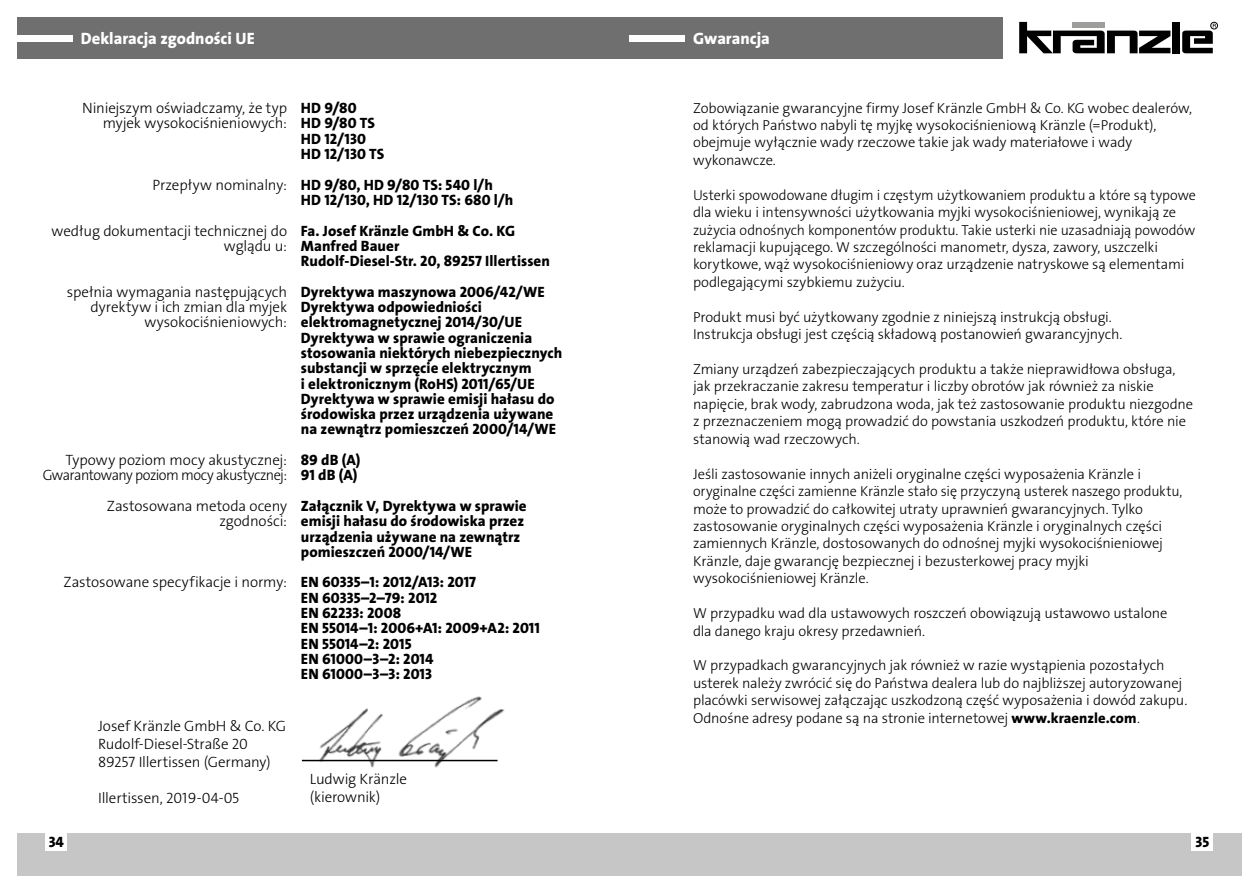
<style>
.page{position:relative;width:1259px;height:893px;background:#fff}
.page>*{position:absolute;margin:0;border:0;box-sizing:border-box;transform-origin:0 0}
.t1{font:16.5px "The Sans LP8 Ex Bld";color:#fff}
.t2{font:15px/15.3px "The Sans LP8 Ex Bld";letter-spacing:.005em;color:#000}
.t3{font:15px/15.3px "The Sans LP3 Lig";letter-spacing:-.01em;color:#000;text-align:right}
.t4{font:14.55px/17.4px "The Sans LP3 Lig";letter-spacing:-.01em;color:#000}
.s1{font-family:"The Sans LP8 Ex Bld"}
</style>
<div class="page">
<div style="left:629px;top:833px;width:613px;height:43px;background:#c6c6c6"></div>
<div style="left:17px;top:833px;width:612px;height:43px;background:#c6c6c6"></div>
<div style="left:1191px;top:833px;width:22px;height:18px;background:#fff"></div>
<div style="left:46px;top:833px;width:21px;height:18px;background:#fff"></div>
<div style="left:17px;top:17px;width:985px;height:41px;background:#706f6f"></div>
<div style="left:17px;top:35px;width:55px;height:6px;background:#fff"></div>
<div style="left:629px;top:35px;width:56px;height:6px;background:#fff"></div>
<svg style="left:1019px;top:22px;width:151px;height:31px"></svg>
<div style="left:1172px;top:22px;width:7px;height:31px;background:#000"></div>
<div style="left:1210px;top:22px;width:7px;height:7px;border:1px solid #000;border-radius:50%"></div>
<svg style="left:1182px;top:24px;width:34px;height:29px"></svg>
<img style="left:316px;top:696px;width:189px;height:72px">
<hr style="left:302px;top:760px;width:195px;height:1px;background:#000">
<p class="t1" style="left:81px;top:28px;width:175px">Deklaracja zgodności UE</p>
<p class="t3" style="left:82px;top:101px;width:206px">Niniejszym oświadczamy, że typ myjek wysokociśnieniowych:</p>
<p class="t3" style="left:152px;top:177px;width:136px">Przepływ nominalny:</p>
<p class="t3" style="left:52px;top:223px;width:237px">według dokumentacji technicznej do wglądu u:</p>
<p class="t3" style="left:67px;top:284px;width:222px">spełnia wymagania następujących dyrektyw i ich zmian dla myjek wysokociśnieniowych:</p>
<p class="t3" style="left:43px;top:452px;width:246px">Typowy poziom mocy akustycznej:<br>Gwarantowany poziom mocy akustycznej:</p>
<p class="t3" style="left:107px;top:498px;width:182px">Zastosowana metoda oceny zgodności:</p>
<p class="t3" style="left:64px;top:575px;width:225px">Zastosowane specyfikacje i normy:</p>
<p class="t2" style="left:301px;top:101px;width:85px">HD 9/80<br>HD 9/80 TS<br>HD 12/130<br>HD 12/130 TS</p>
<p class="t2" style="left:301px;top:177px;width:214px">HD 9/80, HD 9/80 TS: 540 l/h<br>HD 12/130, HD 12/130 TS: 680 l/h</p>
<p class="t2" style="left:301px;top:223px;width:250px">Fa. Josef Kränzle GmbH &amp; Co. KG<br>Manfred Bauer<br>Rudolf-Diesel-Str. 20, 89257 Illertissen</p>
<p class="t2" style="left:301px;top:284px;width:263px">Dyrektywa maszynowa 2006/42/WE Dyrektywa odpowiedniości elektromagnetycznej 2014/30/UE Dyrektywa w sprawie ograniczenia stosowania niektórych niebezpiecznych substancji w sprzęcie elektrycznym<br>i elektronicznym (RoHS) 2011/65/UE Dyrektywa w sprawie emisji hałasu do środowiska przez urządzenia używane na zewnątrz pomieszczeń 2000/14/WE</p>
<p class="t2" style="left:301px;top:452px;width:61px">89 dB (A)<br>91 dB (A)</p>
<p class="t2" style="left:301px;top:498px;width:227px">Załącznik V, Dyrektywa w sprawie emisji hałasu do środowiska przez urządzenia używane na zewnątrz pomieszczeń 2000/14/WE</p>
<p class="t2" style="left:301px;top:575px;width:240px">EN 60335–1: 2012/A13: 2017<br>EN 60335–2–79: 2012<br>EN 62233: 2008<br>EN 55014–1: 2006+A1: 2009+A2: 2011<br>EN 55014–2: 2015<br>EN 61000–3–2: 2014<br>EN 61000–3–3: 2013</p>
<p class="t3" style="left:98px;top:717px;width:190px;line-height:18px;text-align:left">Josef Kränzle GmbH &amp; Co. KG<br>Rudolf-Diesel-Straße 20<br>89257 Illertissen (Germany)</p>
<p class="t3" style="left:98px;top:790px;width:143px">Illertissen, 2019-04-05</p>
<p class="t3" style="left:310px;top:770px;width:99px;line-height:18px;text-align:left">Ludwig Kränzle (kierownik)</p>
<p class="t1" style="left:693px;top:28px;width:78px">Gwarancja</p>
<p class="t4" style="left:693px;top:99px;width:500px">Zobowiązanie gwarancyjne firmy Josef Kränzle GmbH &amp; Co. KG wobec dealerów, od których Państwo nabyli tę myjkę wysokociśnieniową Kränzle (=Produkt), obejmuje wyłącznie wady rzeczowe takie jak wady materiałowe i wady wykonawcze.</p>
<p class="t4" style="left:693px;top:186px;width:504px">Usterki spowodowane długim i częstym użytkowaniem produktu a które są typowe dla wieku i intensywności użytkowania myjki wysokociśnieniowej, wynikają ze zużycia odnośnych komponentów produktu. Takie usterki nie uzasadniają powodów reklamacji kupującego. W szczególności manometr, dysza, zawory, uszczelki korytkowe, wąż wysokociśnieniowy oraz urządzenie natryskowe są elementami podlegającymi szybkiemu zużyciu.</p>
<p class="t4" style="left:693px;top:308px;width:431px">Produkt musi być użytkowany zgodnie z niniejszą instrukcją obsługi.<br>Instrukcja obsługi jest częścią składową postanowień gwarancyjnych.</p>
<p class="t4" style="left:693px;top:361px;width:502px">Zmiany urządzeń zabezpieczających produktu a także nieprawidłowa obsługa, jak przekraczanie zakresu temperatur i liczby obrotów jak również za niskie napięcie, brak wody, zabrudzona woda, jak też zastosowanie produktu niezgodne z przeznaczeniem mogą prowadzić do powstania uszkodzeń produktu, które nie stanowią wad rzeczowych.</p>
<p class="t4" style="left:693px;top:465px;width:491px">Jeśli zastosowanie innych aniżeli oryginalne części wyposażenia Kränzle i oryginalne części zamienne Kränzle stało się przyczyną usterek naszego produktu, może to prowadzić do całkowitej utraty uprawnień gwarancyjnych. Tylko zastosowanie oryginalnych części wyposażenia Kränzle i oryginalnych części zamiennych Kränzle, dostosowanych do odnośnej myjki wysokociśnieniowej Kränzle, daje gwarancję bezpiecznej i bezusterkowej pracy myjki wysokociśnieniowej Kränzle.</p>
<p class="t4" style="left:693px;top:605px;width:476px">W przypadku wad dla ustawowych roszczeń obowiązują ustawowo ustalone dla danego kraju okresy przedawnień.</p>
<p class="t4" style="left:693px;top:657px;width:496px">W przypadkach gwarancyjnych jak również w razie wystąpienia pozostałych usterek należy zwrócić się do Państwa dealera lub do najbliższej autoryzowanej placówki serwisowej załączając uszkodzoną część wyposażenia i dowód zakupu.<br>Odnośne adresy podane są na stronie internetowej <span class="s1">www.kraenzle.com</span>.</p>
<p class="t2" style="left:49px;top:834px;width:17px">34</p>
<p class="t2" style="left:1195px;top:834px;width:15px">35</p>
</div>
